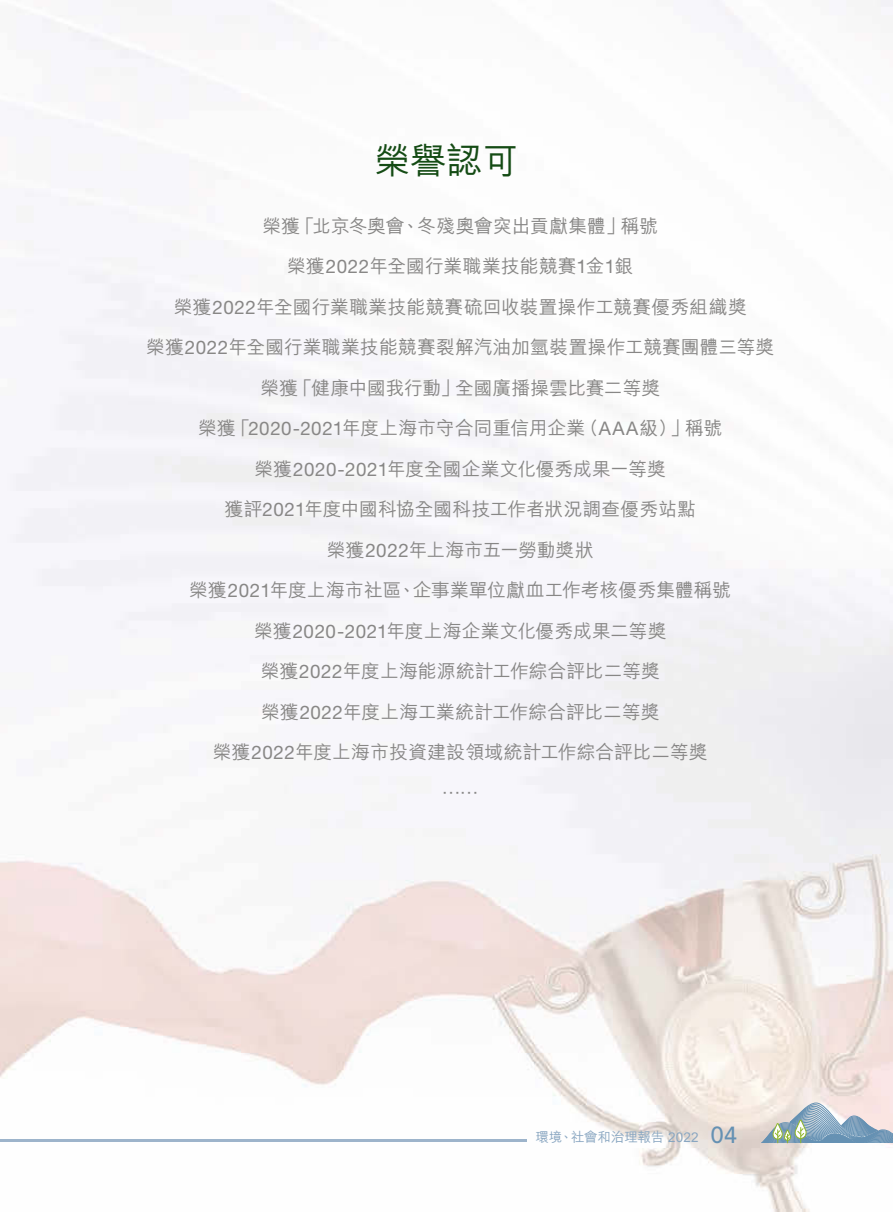
<style>
.page{position:relative;width:893px;height:1212px;background:#fff}
.page>*{position:absolute;margin:0;border:0;box-sizing:border-box;transform-origin:0 0}
.t1{font:36px "M Hei HK Medium E Ten B5 H";color:#144b14}
.t2{font:18.75px/40.5px "M Hei HK Medium E Ten B5 H";letter-spacing:.005em;color:#888786;text-align:center}
.t3{font:13.5px "M Hei HK Medium E Ten B5 H";letter-spacing:-.01em;color:#89a6c1}
.s1{font-family:"Helvetica Neue LT Std"}
.s2{font-family:"Avenir LT Std";font-weight:500;font-size:23.1px;color:#6591b3}
</style>
<div class="page">
<img style="left:0;top:0;width:893px;height:1212px">
<svg style="left:747px;top:1102px;width:146px;height:41px;background:#bac4cb"></svg>
<hr style="left:0;top:1139px;width:527px;height:3px;background:#9db4cb">
<h1 class="t1" style="left:374px;top:147px;width:145px">榮譽認可</h1>
<p class="t2" style="left:146px;top:208px;width:629px">榮獲「北京冬奧會、冬殘奧會突出貢獻集體」稱號<br>榮獲<span class="s1">2022</span>年全國行業職業技能競賽<span class="s1">1</span>金<span class="s1">1</span>銀<br>榮獲<span class="s1">2022</span>年全國行業職業技能競賽硫回收裝置操作工競賽優秀組織獎<br>榮獲<span class="s1">2022</span>年全國行業職業技能競賽裂解汽油加氫裝置操作工競賽團體三等獎榮獲「健康中國我行動」全國廣播操雲比賽二等獎<br>榮獲「<span class="s1">2020-2021</span>年度上海市守合同重信用企業（<span class="s1">AAA</span>級）」稱號<br>榮獲<span class="s1">2020-2021</span>年度全國企業文化優秀成果一等獎<br>獲評<span class="s1">2021</span>年度中國科協全國科技工作者狀況調查優秀站點<br>榮獲<span class="s1">2022</span>年上海市五一勞動獎狀<br>榮獲<span class="s1">2021</span>年度上海市社區、企事業單位獻血工作考核優秀集體稱號<br>榮獲<span class="s1">2020-2021</span>年度上海企業文化優秀成果二等獎<br>榮獲<span class="s1">2022</span>年度上海能源統計工作綜合評比二等獎<br>榮獲<span class="s1">2022</span>年度上海工業統計工作綜合評比二等獎<br>榮獲<span class="s1">2022</span>年度上海市投資建設領域統計工作綜合評比二等獎<br>⋯⋯</p>
<p class="t3" style="left:535px;top:1132px;width:203px">環境、社會和治理報告 2022 <span class="s2">04</span></p>
</div>
